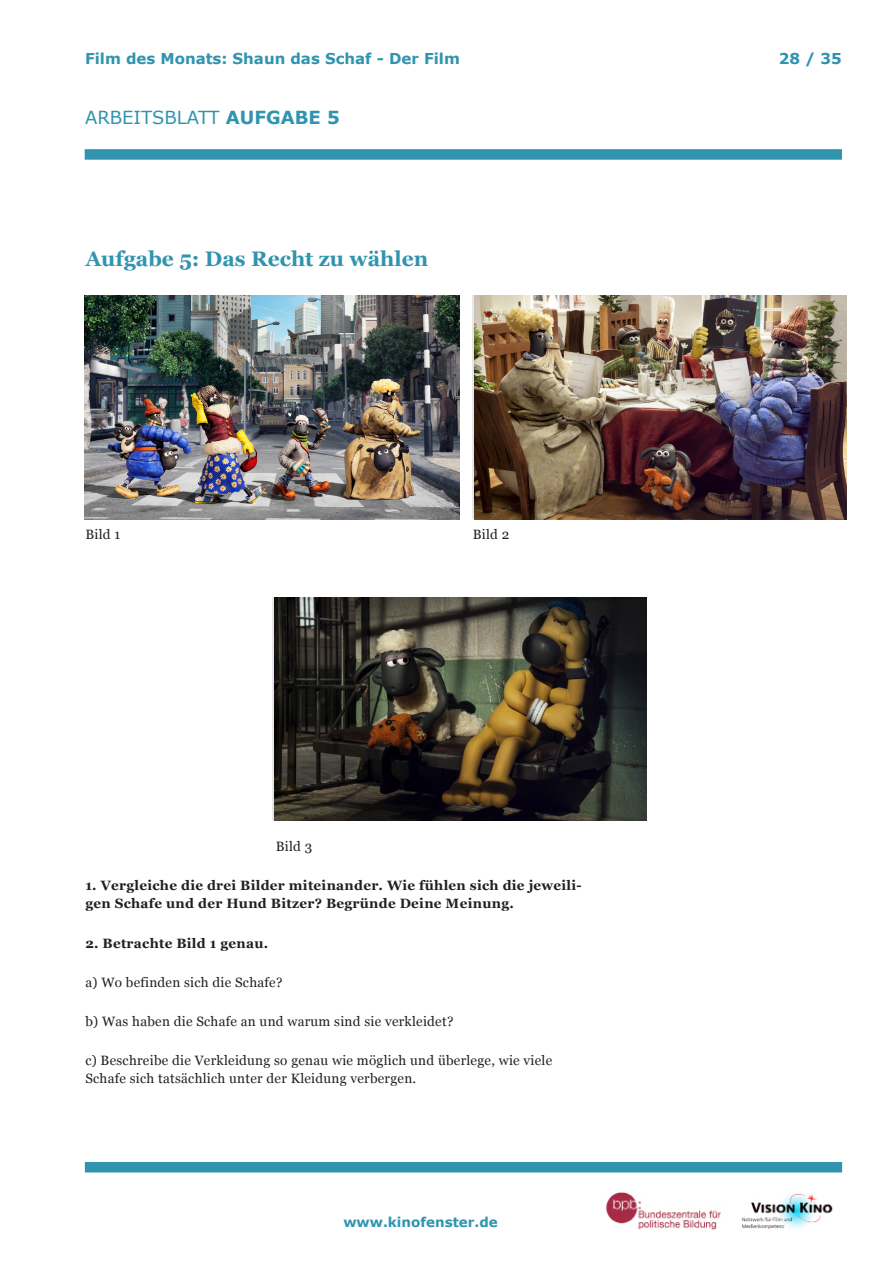
<style>
.page{position:relative;width:893px;height:1263px;background:#fff}
.page>*{position:absolute;margin:0;border:0;box-sizing:border-box;transform-origin:0 0}
.Aufgaben_Head{font:700 21px "Georgia";color:#3094af}
.Ruprik_Head{font:18px "Verdana";color:#3094af}
.t1{font:700 15px "Verdana";color:#3094af}
.Aufgaben_Head-2{font:13.5px/18px "Georgia";letter-spacing:.02em;color:#231f20}
.Aufgaben_Head-3{font:700 13.5px/18px "Georgia";letter-spacing:.02em;color:#231f20}
.t2{font:700 13.5px "Verdana";color:#3094af}
.s1{font-weight:700}
</style>
<div class="page">
<img style="left:606px;top:1192px;width:227px;height:38px">
<div style="left:85px;top:1162px;width:757px;height:10px;background:#3094af"></div>
<div style="left:85px;top:149px;width:757px;height:11px;background:#3094af"></div>
<img style="left:85px;top:296px;width:374px;height:223px">
<img style="left:474px;top:296px;width:373px;height:223px">
<img style="left:274px;top:597px;width:373px;height:223px">
<p class="t1" style="left:85px;top:48px;width:376px">Film des Monats: Shaun das Schaf - Der Film</p>
<p class="Ruprik_Head" style="left:85px;top:105px;width:256px">ARBEITSBLATT <span class="s1">AUFGABE 5</span></p>
<p class="Aufgaben_Head" style="left:85px;top:245px;width:344px">Aufgabe 5: Das Recht zu wählen</p>
<p class="Aufgaben_Head-2" style="left:85px;top:525px;width:36px">Bild 1</p>
<p class="Aufgaben_Head-2" style="left:473px;top:525px;width:38px">Bild 2</p>
<p class="Aufgaben_Head-2" style="left:276px;top:837px;width:38px">Bild 3</p>
<p class="Aufgaben_Head-3" style="left:85px;top:876px;width:498px">1. Vergleiche die drei Bilder miteinander. Wie fühlen sich die jeweili&shy;gen Schafe und der Hund Bitzer? Begründe Deine Meinung.</p>
<p class="Aufgaben_Head-3" style="left:85px;top:934px;width:184px">2. Betrachte Bild 1 genau.</p>
<p class="Aufgaben_Head-2" style="left:85px;top:974px;width:199px">a) Wo befinden sich die Schafe?</p>
<p class="Aufgaben_Head-2" style="left:85px;top:1013px;width:370px">b) Was haben die Schafe an und warum sind sie verkleidet?</p>
<p class="Aufgaben_Head-2" style="left:85px;top:1052px;width:468px">c) Beschreibe die Verkleidung so genau wie möglich und überlege, wie viele<br>Schafe sich tatsächlich unter der Kleidung verbergen.</p>
<p class="t2" style="left:343px;top:1212px;width:156px">www.kinofenster.de</p>
<p class="t1" style="left:779px;top:48px;width:65px">28 / 35</p>
</div>
